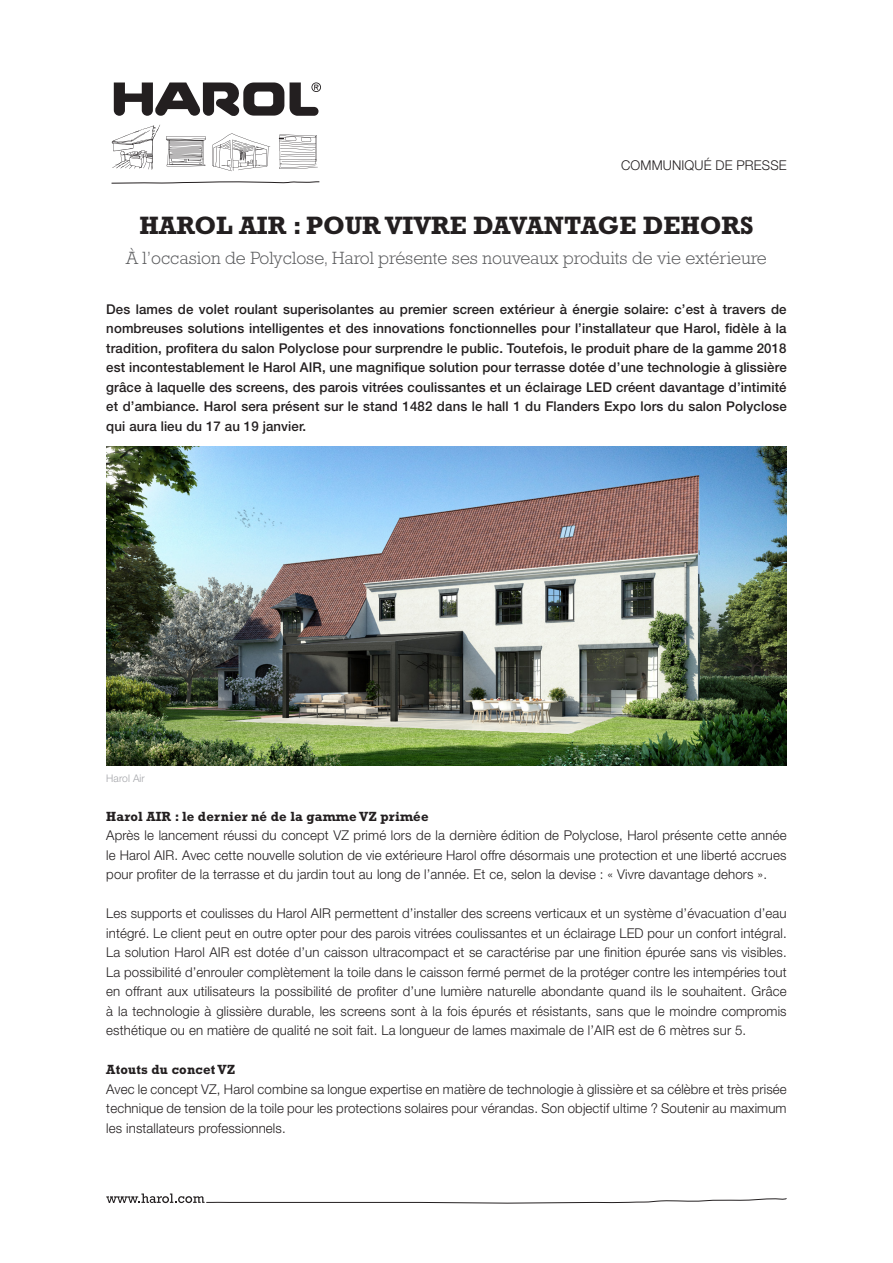
<style>
.page{position:relative;width:893px;height:1263px;background:#fff}
.page>*{position:absolute;margin:0;border:0;box-sizing:border-box;transform-origin:0 0}
.t1{font:700 25.5px "Rockwell Std";color:#231f20}
.t2{font:300 18px "Rockwell Std";color:#57585a}
.t3{font:300 13.5px/19.5px "Helvetica Neue LT Std";letter-spacing:.01em;color:#231f20;text-align:justify}
.t4{font:500 13.5px/19.5px "Helvetica Neue LT Std";letter-spacing:.01em;color:#231f20;text-align:justify}
.t5{font:700 13.5px "Rockwell Std";letter-spacing:.01em;color:#231f20}
.t6{font:300 10.5px "Helvetica Neue LT Std";letter-spacing:.01em;color:#a4a5a9}
</style>
<div class="page">
<svg style="left:106px;top:1193px;width:681px;height:11px"></svg>
<svg style="left:290px;top:82px;width:31px;height:34px"></svg>
<svg style="left:114px;top:82px;width:170px;height:34px"></svg>
<svg style="left:166px;top:136px;width:40px;height:30px"></svg>
<svg style="left:279px;top:134px;width:39px;height:35px"></svg>
<svg style="left:212px;top:133px;width:58px;height:38px"></svg>
<svg style="left:112px;top:125px;width:48px;height:45px"></svg>
<svg style="left:112px;top:181px;width:208px;height:2px"></svg>
<img style="left:106px;top:446px;width:681px;height:319px">
<p class="t3" style="left:621px;top:155px;width:167px">COMMUNIQUÉ DE PRESSE</p>
<p class="t1" style="left:139px;top:211px;width:616px">HAROL AIR : POUR VIVRE DAVANTAGE DEHORS</p>
<p class="t2" style="left:126px;top:248px;width:642px">À l’occasion de Polyclose, Harol présente ses nouveaux produits de vie extérieure</p>
<p class="t4" style="left:106px;top:299px;width:682px">Des lames de volet roulant superisolantes au premier screen extérieur à énergie solaire: c’est à travers de nombreuses solutions intelligentes et des innovations fonctionnelles pour l’installateur que Harol, fidèle à la tradition, profitera du salon Polyclose pour surprendre le public. Toutefois, le produit phare de la gamme 2018 est incontestablement le Harol AIR, une magnifique solution pour terrasse dotée d’une technologie à glissière grâce à laquelle des screens, des parois vitrées coulissantes et un éclairage LED créent davantage d’intimité et d’ambiance. Harol sera présent sur le stand 1482 dans le hall 1 du Flanders Expo lors du salon Polyclose qui aura lieu du 17 au 19 janvier.</p>
<p class="t6" style="left:106px;top:772px;width:40px">Harol Air</p>
<p class="t5" style="left:106px;top:808px;width:324px">Harol AIR : le dernier né de la gamme VZ primée</p>
<p class="t3" style="left:106px;top:825px;width:682px">Après le lancement réussi du concept VZ primé lors de la dernière édition de Polyclose, Harol présente cette année le Harol AIR. Avec cette nouvelle solution de vie extérieure Harol offre désormais une protection et une liberté accrues pour profiter de la terrasse et du jardin tout au long de l’année. Et ce, selon la devise : « Vivre davantage dehors ».</p>
<p class="t3" style="left:106px;top:903px;width:682px">Les supports et coulisses du Harol AIR permettent d’installer des screens verticaux et un système d’évacuation d’eau intégré. Le client peut en outre opter pour des parois vitrées coulissantes et un éclairage LED pour un confort intégral.<br>La solution Harol AIR est dotée d’un caisson ultracompact et se caractérise par une finition épurée sans vis visibles.<br>La possibilité d’enrouler complètement la toile dans le caisson fermé permet de la protéger contre les intempéries tout en offrant aux utilisateurs la possibilité de profiter d’une lumière naturelle abondante quand ils le souhaitent. Grâce à la technologie à glissière durable, les screens sont à la fois épurés et résistants, sans que le moindre compromis esthétique ou en matière de qualité ne soit fait. La longueur de lames maximale de l’AIR est de 6 mètres sur 5.</p>
<p class="t5" style="left:106px;top:1062px;width:131px">Atouts du concet VZ</p>
<p class="t3" style="left:106px;top:1079px;width:682px">Avec le concept VZ, Harol combine sa longue expertise en matière de technologie à glissière et sa célèbre et très prisée technique de tension de la toile pour les protections solaires pour vérandas. Son objectif ultime ? Soutenir au maximum les installateurs professionnels.</p>
</div>
